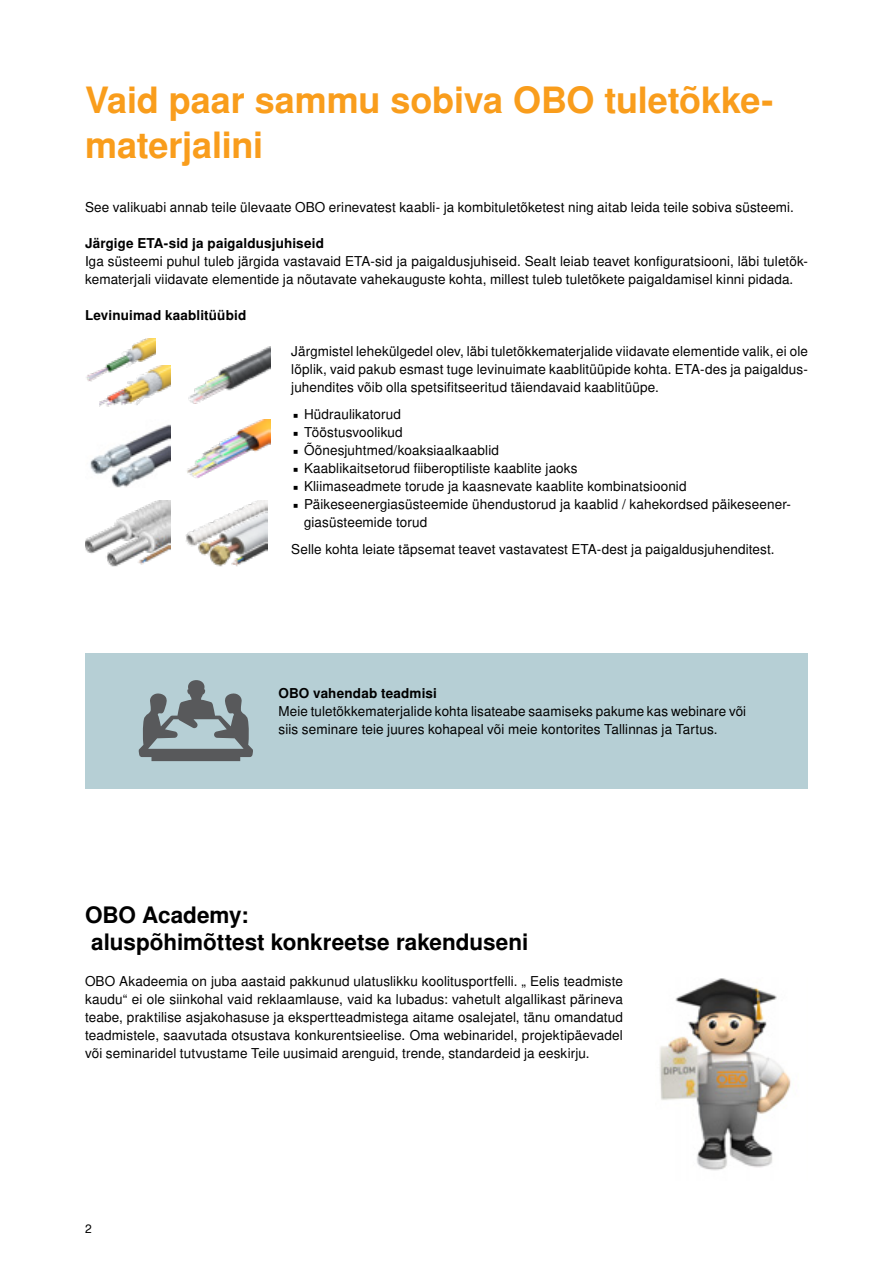
<style>
.page{position:relative;width:893px;height:1263px;background:#fff}
.page>*{position:absolute;margin:0;border:0;box-sizing:border-box;transform-origin:0 0}
.t1{font:700 36px/45px "Nimbus San L";letter-spacing:-.005em;color:#f99d1c}
.t2{font:31.05px "Nimbus San L";color:#000}
.t3{font:700 22.5px/27px "Nimbus San L";color:#000}
.t4{font:13.5px/18px "Nimbus San L";letter-spacing:.01em;color:#000}
.t5{font:700 13.5px "Nimbus San L";letter-spacing:.01em;color:#000}
.t6{font:12px "Nimbus San L";color:#000}
</style>
<div class="page">
<div style="left:85px;top:653px;width:723px;height:135px;background:#b6cfd5"></div>
<svg style="left:139px;top:680px;width:114px;height:81px"></svg>
<img style="left:659px;top:978px;width:132px;height:193px">
<img style="left:188px;top:346px;width:82px;height:58px">
<img style="left:90px;top:424px;width:80px;height:64px">
<img style="left:85px;top:500px;width:85px;height:67px">
<img style="left:86px;top:338px;width:70px;height:44px">
<img style="left:99px;top:365px;width:71px;height:42px">
<img style="left:187px;top:419px;width:83px;height:59px">
<img style="left:185px;top:500px;width:82px;height:67px">
<h1 class="t1" style="left:85px;top:79px;width:690px">Vaid paar sammu sobiva OBO tuletõkke&shy;materjalini</h1>
<p class="t4" style="left:85px;top:199px;width:710px">See valikuabi annab teile ülevaate OBO erinevatest kaabli- ja kombituletõketest ning aitab leida teile sobiva süsteemi.</p>
<p class="t5" style="left:85px;top:235px;width:240px">Järgige ETA-sid ja paigaldusjuhiseid</p>
<p class="t4" style="left:85px;top:253px;width:724px">Iga süsteemi puhul tuleb järgida vastavaid ETA-sid ja paigaldusjuhiseid. Sealt leiab teavet konfiguratsiooni, läbi tuletõk&shy;kematerjali viidavate elementide ja nõutavate vahekauguste kohta, millest tuleb tuletõkete paigaldamisel kinni pidada.</p>
<p class="t5" style="left:85px;top:307px;width:163px">Levinuimad kaablitüübid</p>
<p class="t4" style="left:291px;top:343px;width:518px;text-align:justify">Järgmistel lehekülgedel olev, läbi tuletõkkematerjalide viidavate elementide valik, ei ole lõplik, vaid pakub esmast tuge levinuimate kaablitüüpide kohta. ETA-des ja paigaldus&shy;juhendites võib olla spetsifitseeritud täiendavaid kaablitüüpe.</p>
<h2 class="t2" style="left:291px;top:397px;width:10px">·</h2>
<p class="t4" style="left:304px;top:406px;width:99px">Hüdraulikatorud</p>
<h2 class="t2" style="left:291px;top:415px;width:10px">·</h2>
<p class="t4" style="left:304px;top:424px;width:100px">Tööstusvoolikud</p>
<h2 class="t2" style="left:291px;top:433px;width:10px">·</h2>
<p class="t4" style="left:304px;top:442px;width:197px">Õõnesjuhtmed/koaksiaalkaablid</p>
<h2 class="t2" style="left:291px;top:451px;width:10px">·</h2>
<p class="t4" style="left:304px;top:460px;width:275px">Kaablikaitsetorud fiiberoptiliste kaablite jaoks</p>
<h2 class="t2" style="left:291px;top:469px;width:10px">·</h2>
<p class="t4" style="left:304px;top:478px;width:384px">Kliimaseadmete torude ja kaasnevate kaablite kombinatsioonid</p>
<h2 class="t2" style="left:291px;top:487px;width:10px">·</h2>
<p class="t4" style="left:304px;top:496px;width:488px">Päikeseenergiasüsteemide ühendustorud ja kaablid / kahekordsed päikeseener&shy;giasüsteemide torud</p>
<p class="t4" style="left:291px;top:541px;width:485px">Selle kohta leiate täpsemat teavet vastavatest ETA-dest ja paigaldusjuhenditest.</p>
<p class="t5" style="left:279px;top:685px;width:160px">OBO vahendab teadmisi</p>
<p class="t4" style="left:279px;top:703px;width:469px">Meie tuletõkkematerjalide kohta lisateabe saamiseks pakume kas webinare või siis seminare teie juures kohapeal või meie kontorites Tallinnas ja Tartus.</p>
<h3 class="t3" style="left:85px;top:902px;width:445px">OBO Academy:<br>aluspõhimõttest konkreetse rakenduseni</h3>
<p class="t4" style="left:85px;top:973px;width:539px;text-align:justify">OBO Akadeemia on juba aastaid pakkunud ulatuslikku koolitusportfelli. „ Eelis teadmiste kaudu“ ei ole siinkohal vaid reklaamlause, vaid ka lubadus: vahetult algallikast pärineva teabe, praktilise asjakohasuse ja ekspertteadmistega aitame osalejatel, tänu omandatud teadmistele, saavutada otsustava konkurentsieelise. Oma webinaridel, projektipäevadel või seminaridel tutvustame Teile uusimaid arenguid, trende, standardeid ja eeskirju.</p>
<p class="t6" style="left:85px;top:1222px;width:8px">2</p>
</div>
